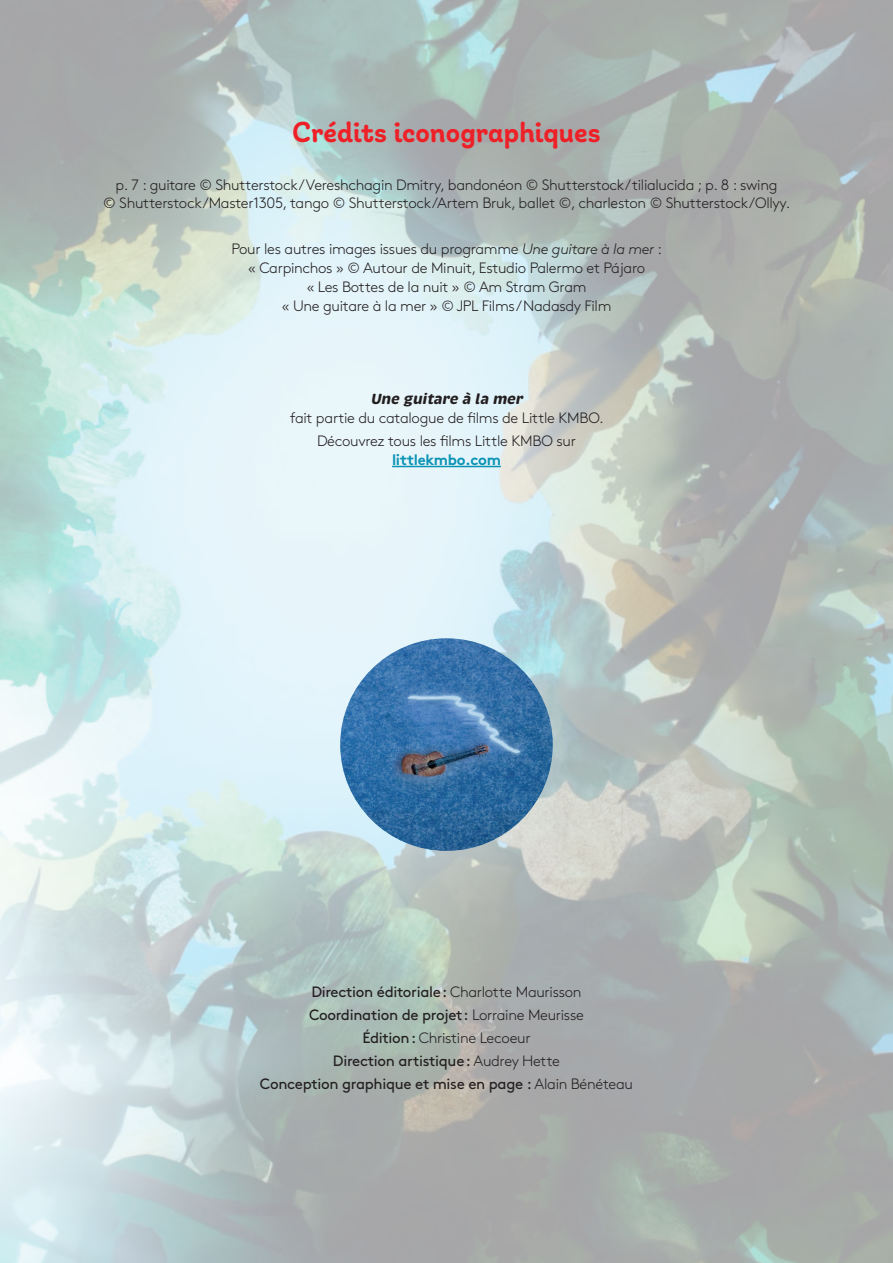
<style>
.page{position:relative;width:893px;height:1263px;background:#fff}
.page>*{position:absolute;margin:0;border:0;box-sizing:border-box;transform-origin:0 0}
.t1{font:30px "Giulia Plain";color:#ee2027}
._01_titre_texte_présentation{font:300 15px/18.8px "Brown";letter-spacing:-.02em;color:#231f20;text-align:center}
._01_titre_texte_présentation-2{font:15px "Brown";letter-spacing:-.02em;color:#231f20}
.s1{font-style:italic}
.s2{font-family:"Brevia";font-weight:700;font-style:italic}
.s3{font-weight:700;color:#0a93b4}
.s4{font-weight:300}
.s5{font-weight:400}
</style>
<div class="page">
<img style="left:0;top:0;width:893px;height:1263px">
<hr style="left:392px;top:466px;width:109px;height:1px;background:#0a93b4">
<img style="left:340px;top:638px;width:213px;height:213px;border-radius:106px">
<p class="t1" style="left:292px;top:115px;width:310px">Crédits iconographiques</p>
<p class="_01_titre_texte_présentation" style="left:103px;top:174px;width:689px">p. 7 : guitare © Shutterstock/Vereshchagin Dmitry, bandonéon © Shutterstock/tilialucida ; p. 8 : swing<br>© Shutterstock/Master1305, tango © Shutterstock/Artem Bruk, ballet ©, charleston © Shutterstock/Ollyy.</p>
<p class="_01_titre_texte_présentation" style="left:232px;top:239px;width:432px">Pour les autres images issues du programme <span class="s1">Une guitare à la mer</span> :</p>
<p class="_01_titre_texte_présentation" style="left:248px;top:258px;width:399px">« Carpinchos » © Autour de Minuit, Estudio Palermo et Pájaro</p>
<p class="_01_titre_texte_présentation" style="left:306px;top:276px;width:282px">« Les Bottes de la nuit » © Am Stram Gram</p>
<p class="_01_titre_texte_présentation" style="left:282px;top:295px;width:331px">« Une guitare à la mer » © JPL Films / Nadasdy Film</p>
<p class="_01_titre_texte_présentation" style="left:290px;top:389px;width:315px"><span class="s2">Une guitare à la mer<br></span>fait partie du catalogue de films de Little KMBO.</p>
<p class="_01_titre_texte_présentation" style="left:317px;top:431px;width:260px">Découvrez tous les films Little KMBO sur <span class="s3">littlekmbo.com</span></p>
<p class="_01_titre_texte_présentation-2" style="left:311px;top:981px;width:272px">Direction éditoriale: <span class="s4">Charlotte Maurisson</span></p>
<p class="_01_titre_texte_présentation-2" style="left:309px;top:1004px;width:276px">Coordination de projet: <span class="s4">Lorraine Meurisse</span></p>
<p class="_01_titre_texte_présentation" style="left:362px;top:1028px;width:170px"><span class="s5">Édition:</span> Christine Lecoeur</p>
<p class="_01_titre_texte_présentation-2" style="left:333px;top:1050px;width:229px">Direction artistique: <span class="s4">Audrey Hette</span></p>
<p class="_01_titre_texte_présentation-2" style="left:260px;top:1073px;width:374px">Conception graphique et mise en page : <span class="s4">Alain Bénéteau</span></p>
</div>
